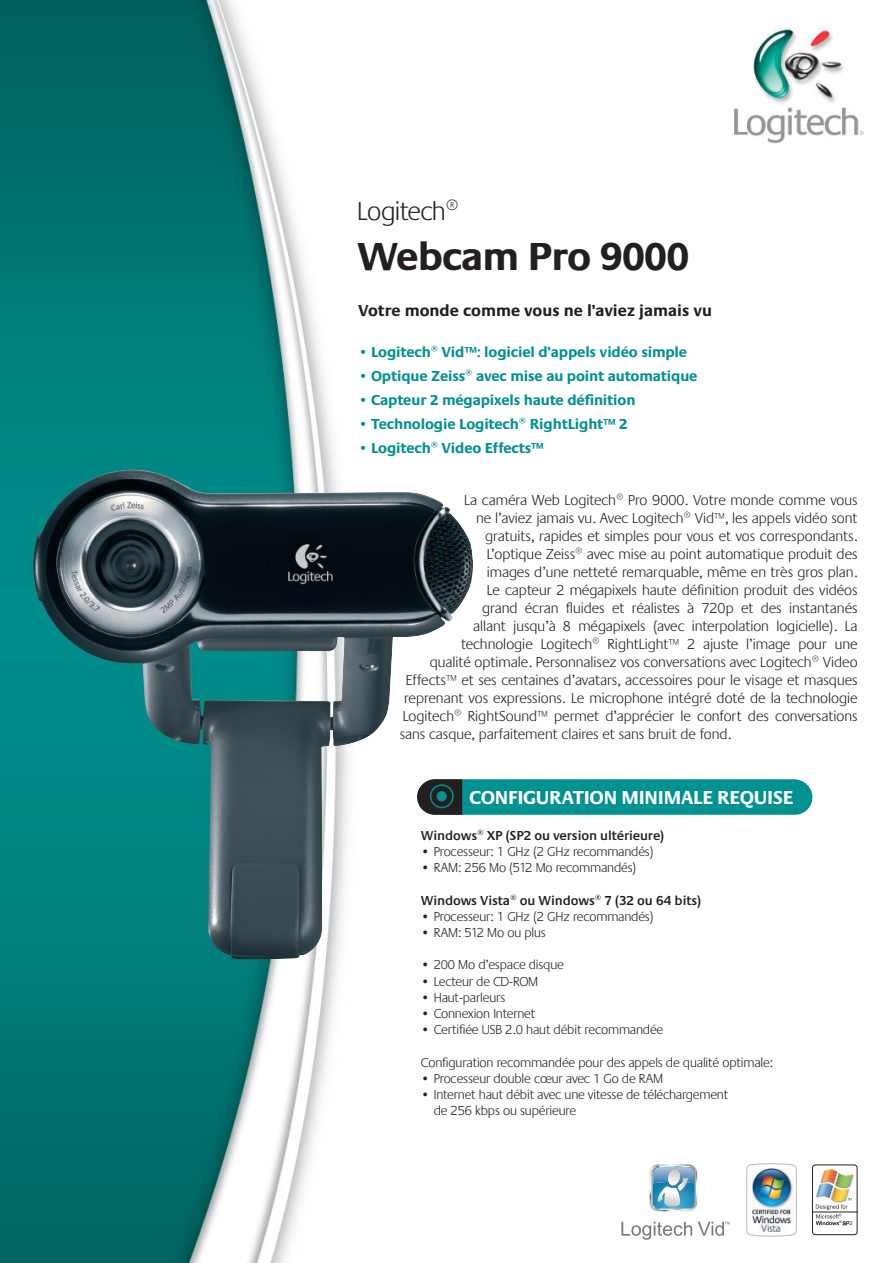
<style>
.page{position:relative;width:893px;height:1263px;background:#fff}
.page>*{position:absolute;margin:0;border:0;box-sizing:border-box;transform-origin:0 0}
.t1{font:700 40.5px "Praxis";letter-spacing:-.02em;color:#231f20}
.t2{font:300 27px "Praxis";letter-spacing:-.02em;color:#231f20}
.t3{font:700 19.5px "Praxis CEEF";letter-spacing:-.015em;color:#fff}
.t4{font:700 16.5px "Praxis";color:#231f20}
.t5{font:300 15px "Praxis";color:#231f20}
.t6{font:700 15px "Praxis";letter-spacing:-.01em;color:#009290}
.t7{font:300 13.5px/16.2px "Praxis";letter-spacing:-.01em;color:#231f20}
.t8{font:600 13.5px "Praxis";letter-spacing:-.01em;color:#231f20}
.t9{font:6.3px "Courier";color:#231f20}
</style>
<div class="page">
<img style="left:0;top:0;width:338px;height:1263px">
<img style="left:32px;top:468px;width:441px;height:492px">
<img style="left:734px;top:27px;width:130px;height:117px">
<div style="left:812px;top:1164px;width:45px;height:71px;border:1px solid #231f20;border-radius:3px"></div>
<hr style="left:812px;top:1212px;width:45px;height:1px;background:#231f20">
<svg style="left:816px;top:1169px;width:38px;height:56px"></svg>
<img style="left:746px;top:1163px;width:51px;height:74px">
<svg style="left:621px;top:1222px;width:71px;height:18px"></svg>
<svg style="left:698px;top:1222px;width:32px;height:14px"></svg>
<svg style="left:649px;top:1164px;width:48px;height:47px;background:#8db6ca"></svg>
<svg style="left:416px;top:779px;width:397px;height:37px;background:#128f8d"></svg>
<div style="left:430px;top:784px;width:24px;height:24px;border:2px solid #009290;border-radius:50%"></div>
<div style="left:436px;top:790px;width:12px;height:12px;background:#009290;border-radius:50%"></div>
<div style="left:435px;top:790px;width:13px;height:13px;border:2px solid #231f20;border-radius:50%"></div>
<h2 class="t2" style="left:357px;top:201px;width:103px">Logitech®</h2>
<h1 class="t1" style="left:357px;top:241px;width:334px">Webcam Pro 9000</h1>
<p class="t4" style="left:358px;top:304px;width:355px">Votre monde comme vous ne l’aviez jamais vu</p>
<p class="t6" style="left:358px;top:346px;width:330px">• Logitech® Vid™: logiciel d’appels vidéo simple</p>
<p class="t6" style="left:358px;top:370px;width:341px">• Optique Zeiss® avec mise au point automatique</p>
<p class="t6" style="left:358px;top:394px;width:279px">• Capteur 2 mégapixels haute définition</p>
<p class="t6" style="left:358px;top:418px;width:271px">• Technologie Logitech® RightLight™ 2</p>
<p class="t6" style="left:358px;top:442px;width:187px">• Logitech® Video Effects™</p>
<p class="t5" style="left:464px;top:494px;width:395px">La caméra Web Logitech® Pro 9000. Votre monde comme vous</p>
<p class="t5" style="left:476px;top:512px;width:383px">ne l’aviez jamais vu. Avec Logitech® Vid™, les appels vidéo sont</p>
<p class="t5" style="left:485px;top:530px;width:374px">gratuits, rapides et simples pour vous et vos correspondants.</p>
<p class="t5" style="left:487px;top:548px;width:372px">L’optique Zeiss® avec mise au point automatique produit des</p>
<p class="t5" style="left:487px;top:566px;width:372px">images d’une netteté remarquable, même en très gros plan.</p>
<p class="t5" style="left:487px;top:584px;width:372px">Le capteur 2 mégapixels haute définition produit des vidéos</p>
<p class="t5" style="left:482px;top:602px;width:377px">grand écran fluides et réalistes à 720p et des instantanés</p>
<p class="t5" style="left:473px;top:620px;width:386px">allant jusqu’à 8 mégapixels (avec interpolation logicielle). La</p>
<p class="t5" style="left:461px;top:638px;width:398px">technologie Logitech® RightLight™ 2 ajuste l’image pour une</p>
<p class="t5" style="left:430px;top:656px;width:429px">qualité optimale. Personnalisez vos conversations avec Logitech® Video</p>
<p class="t5" style="left:406px;top:674px;width:453px">Effects™ et ses centaines d’avatars, accessoires pour le visage et masques</p>
<p class="t5" style="left:404px;top:692px;width:455px">reprenant vos expressions. Le microphone intégré doté de la technologie</p>
<p class="t5" style="left:403px;top:710px;width:456px">Logitech® RightSound™ permet d’apprécier le confort des conversations</p>
<p class="t5" style="left:400px;top:728px;width:333px">sans casque, parfaitement claires et sans bruit de fond.</p>
<h3 class="t3" style="left:469px;top:790px;width:326px">CONFIGURATION MINIMALE REQUISE</h3>
<p class="t8" style="left:421px;top:830px;width:245px">Windows® XP (SP2 ou version ultérieure)</p>
<p class="t7" style="left:421px;top:845px;width:234px">• Processeur: 1 GHz (2 GHz recommandés)</p>
<p class="t7" style="left:421px;top:861px;width:217px">• RAM: 256 Mo (512 Mo recommandés)</p>
<p class="t8" style="left:421px;top:895px;width:281px">Windows Vista® ou Windows® 7 (32 ou 64 bits)</p>
<p class="t7" style="left:421px;top:909px;width:234px">• Processeur: 1 GHz (2 GHz recommandés)</p>
<p class="t7" style="left:421px;top:926px;width:126px">• RAM: 512 Mo ou plus</p>
<p class="t7" style="left:421px;top:958px;width:144px">• 200 Mo d’espace disque</p>
<p class="t7" style="left:421px;top:974px;width:119px">• Lecteur de CD-ROM</p>
<p class="t7" style="left:421px;top:990px;width:86px">• Haut-parleurs</p>
<p class="t7" style="left:421px;top:1007px;width:116px">• Connexion Internet</p>
<p class="t7" style="left:421px;top:1023px;width:244px">• Certifiée USB 2.0 haut débit recommandée</p>
<p class="t7" style="left:421px;top:1055px;width:354px">Configuration recommandée pour des appels de qualité optimale:</p>
<p class="t7" style="left:421px;top:1071px;width:244px">• Processeur double cœur avec 1 Go de RAM</p>
<p class="t7" style="left:434px;top:1088px;width:296px;text-indent:-13px">• Internet haut débit avec une vitesse de téléchargement de 256 kbps ou supérieure</p>
<p class="t9" style="left:849px;top:1221px;width:5px">2</p>
</div>
